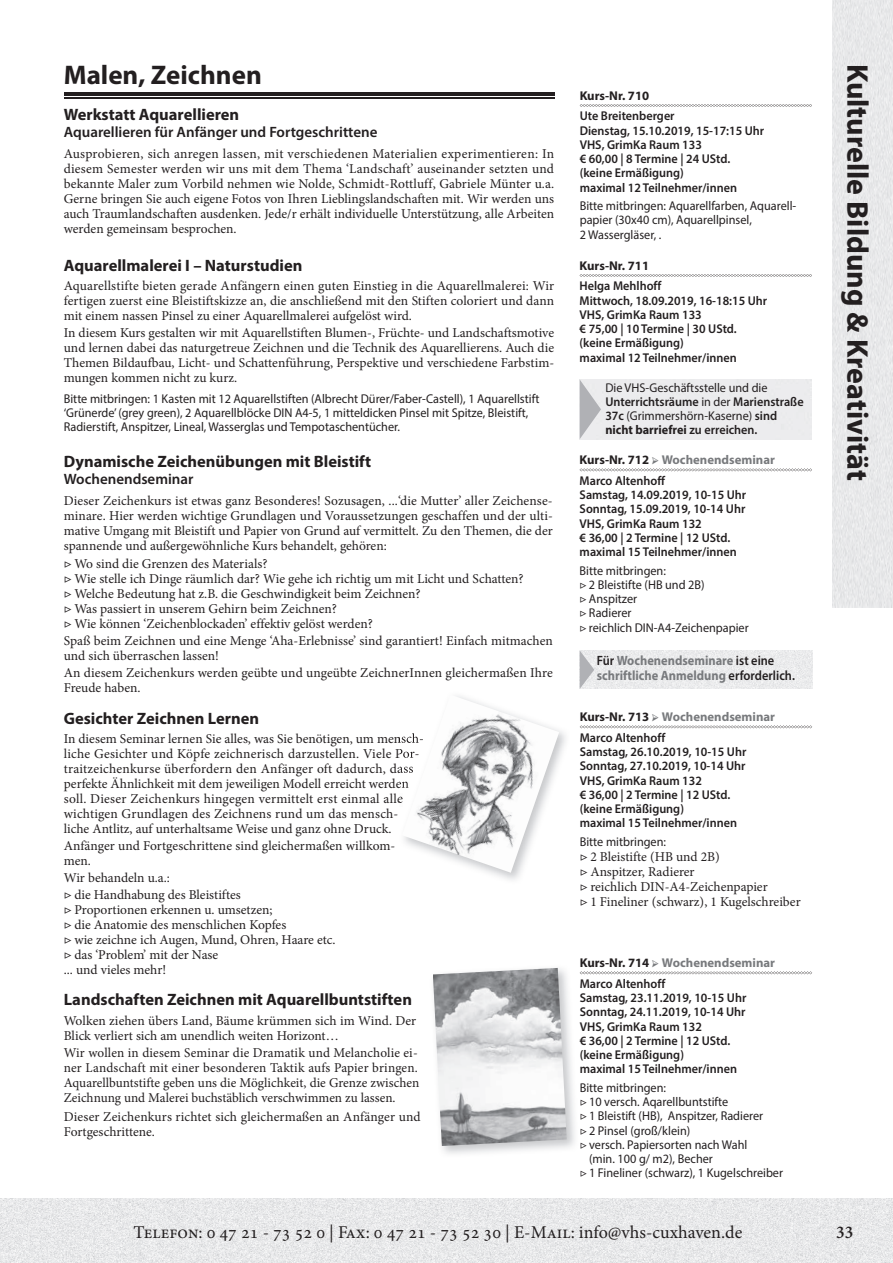
<style>
.page{position:relative;width:893px;height:1263px;background:#fff}
.page>*{position:absolute;margin:0;border:0;box-sizing:border-box;transform-origin:0 0}
.t1{font:700 30px "Myriad Pro";color:#231f20}
.t2{font:700 27px "Myriad Pro";color:#231f20}
.t3{font:18px "Minion Pro";color:#231f20}
.t4{font:600 18px "Minion Pro";color:#231f20;scale:.96 1}
.t5{font:700 16.5px "Myriad Pro";color:#231f20}
.t6{font:600 15px "Myriad Pro";color:#231f20}
.t7{font:13.5px/15px "Minion Pro";color:#231f20}
.t8{font:700 13.5px/15px "Myriad Pro";color:#787a7d;scale:.92 1}
.t9{font:12.75px/14.2px "Myriad Pro";color:#231f20;scale:.96 1}
.t10{font:600 12.75px/14.2px "Myriad Pro";color:#231f20;scale:.96 1}
.t11{font:700 12.75px/20.7px "Myriad Pro";color:#787a7d}
.t12{font:700 12.75px "Myriad Pro";color:#231f20}
.s1{font-weight:600}
.s2{font-weight:700}
.s3{color:#231f20}
.s4{font-family:"Minion Pro";font-weight:400}
.s5{font-weight:600;color:#231f20}
.s6{font-family:"Minion Pro"}
</style>
<div class="page">
<img style="left:0;top:1198px;width:893px;height:65px">
<div style="left:832px;top:0;width:61px;height:607px;background:#e8e8ea"></div>
<hr style="left:64px;top:93px;width:490px;height:3px;background:#231f20">
<hr style="left:64px;top:98px;width:490px;height:1px;background:#231f20">
<img style="left:399px;top:749px;width:3px;height:9px">
<img style="left:399px;top:766px;width:3px;height:7px">
<img style="left:399px;top:781px;width:3px;height:7px">
<svg style="left:399px;top:796px;width:3px;height:7px"></svg>
<img style="left:402px;top:695px;width:157px;height:178px">
<div style="left:594px;top:650px;width:218px;height:39px;background:#ebebec"></div>
<svg style="left:580px;top:650px;width:14px;height:39px"></svg>
<svg style="left:580px;top:104px;width:232px;height:3px"></svg>
<svg style="left:580px;top:274px;width:232px;height:3px"></svg>
<svg style="left:580px;top:468px;width:232px;height:3px"></svg>
<svg style="left:580px;top:725px;width:232px;height:3px"></svg>
<svg style="left:580px;top:971px;width:232px;height:3px"></svg>
<img style="left:433px;top:968px;width:134px;height:178px">
<svg style="left:580px;top:380px;width:21px;height:59px"></svg>
<h2 class="t2" style="left:64px;top:57px;width:200px">Malen, Zeichnen</h2>
<p class="t5" style="left:64px;top:104px;width:177px">Werkstatt Aquarellieren</p>
<p class="t6" style="left:64px;top:122px;width:315px">Aquarellieren für Anfänger und Fortgeschrittene</p>
<p class="t7" style="left:64px;top:147px;width:492px;text-align:justify">Ausprobieren, sich anregen lassen, mit verschiedenen Materialien experimentieren: In diesem Semester werden wir uns mit dem Thema ‘Landschaft’ auseinander setzten und bekannte Maler zum Vorbild nehmen wie Nolde, Schmidt-Rottluff, Gabriele Münter u.a.<br>Gerne bringen Sie auch eigene Fotos von Ihren Lieblingslandschaften mit. Wir werden uns auch Traumlandschaften ausdenken. Jede/r erhält individuelle Unterstützung, alle Arbeiten werden gemeinsam besprochen.</p>
<p class="t5" style="left:64px;top:254px;width:240px">Aquarellmalerei I – Naturstudien</p>
<p class="t7" style="left:64px;top:278px;width:492px;text-align:justify">Aquarellstifte bieten gerade Anfängern einen guten Einstieg in die Aquarellmalerei: Wir fertigen zuerst eine Bleistiftskizze an, die anschließend mit den Stiften coloriert und dann mit einem nassen Pinsel zu einer Aquarellmalerei aufgelöst wird.</p>
<p class="t7" style="left:64px;top:325px;width:492px;text-align:justify">In diesem Kurs gestalten wir mit Aquarellstiften Blumen-, Früchte- und Landschaftsmotive und lernen dabei das naturgetreue Zeichnen und die Technik des Aquarellierens. Auch die Themen Bildaufbau, Licht- und Schattenführung, Perspektive und verschiedene Farbstim&shy;mungen kommen nicht zu kurz.</p>
<p class="t9" style="left:64px;top:391px;width:497px">Bitte mitbringen: 1 Kasten mit 12 Aquarellstiften (Albrecht Dürer/Faber-Castell), 1 Aquarellstift ‘Grünerde’ (grey green), 2 Aquarellblöcke DIN A4-5, 1 mitteldicken Pinsel mit Spitze, Bleistift,<br>Radierstift, Anspitzer, Lineal, Wasserglas und Tempotaschentücher.</p>
<p class="t5" style="left:64px;top:451px;width:309px">Dynamische Zeichenübungen mit Bleistift</p>
<p class="t6" style="left:64px;top:469px;width:131px">Wochenendseminar</p>
<p class="t7" style="left:64px;top:494px;width:491px;text-align:justify">Dieser Zeichenkurs ist etwas ganz Besonderes! Sozusagen, ...‘die Mutter’ aller Zeichense&shy;minare. Hier werden wichtige Grundlagen und Voraussetzungen geschaffen und der ulti&shy;mative Umgang mit Bleistift und Papier von Grund auf vermittelt. Zu den Themen, die der spannende und außergewöhnliche Kurs behandelt, gehören:</p>
<p class="t7" style="left:64px;top:556px;width:461px">▷ Wo sind die Grenzen des Materials?<br>▷ Wie stelle ich Dinge räumlich dar? Wie gehe ich richtig um mit Licht und Schatten? ▷ Welche Bedeutung hat z.B. die Geschwindigkeit beim Zeichnen?<br>▷ Was passiert in unserem Gehirn beim Zeichnen?<br>▷ Wie können ‘Zeichenblockaden’ effektiv gelöst werden?</p>
<p class="t7" style="left:64px;top:633px;width:491px">Spaß beim Zeichnen und eine Menge ‘Aha-Erlebnisse’ sind garantiert! Einfach mitmachen und sich überraschen lassen!</p>
<p class="t7" style="left:64px;top:665px;width:491px">An diesem Zeichenkurs werden geübte und ungeübte ZeichnerInnen gleichermaßen Ihre<br>Freude haben.</p>
<p class="t5" style="left:64px;top:707px;width:197px">Gesichter Zeichnen Lernen</p>
<p class="t7" style="left:64px;top:731px;width:361px">In diesem Seminar lernen Sie alles, was Sie benötigen, um mensch&shy;liche Gesichter und Köpfe zeichnerisch darzustellen. Viele Por&shy;traitzeichenkurse überfordern den Anfänger oft dadurch, dass perfekte Ähnlichkeit mit dem jeweiligen Modell erreicht werden soll. Dieser Zeichenkurs hingegen vermittelt erst einmal alle wichtigen Grundlagen des Zeichnens rund um das mensch&shy;liche Antlitz, auf unterhaltsame Weise und ganz ohne Druck.</p>
<p class="t7" style="left:64px;top:838px;width:333px">Anfänger und Fortgeschrittene sind gleichermaßen willkom&shy;men.</p>
<p class="t7" style="left:64px;top:869px;width:179px;line-height:17.1px">Wir behandeln u.a.:<br>▷ die Handhabung des Bleistiftes</p>
<p class="t7" style="left:64px;top:902px;width:273px">▷ Proportionen erkennen u. umsetzen;<br>▷ die Anatomie des menschlichen Kopfes<br>▷ wie zeichne ich Augen, Mund, Ohren, Haare etc. ▷ das ‘Problem’ mit der Nase<br>... und vieles mehr!</p>
<p class="t5" style="left:64px;top:989px;width:350px">Landschaften Zeichnen mit Aquarellbuntstiften</p>
<p class="t7" style="left:64px;top:1013px;width:354px">Wolken ziehen übers Land, Bäume krümmen sich im Wind. Der<br>Blick verliert sich am unendlich weiten Horizont…</p>
<p class="t7" style="left:64px;top:1045px;width:357px;text-align:justify">Wir wollen in diesem Seminar die Dramatik und Melancholie ei&shy;ner Landschaft mit einer besonderen Taktik aufs Papier bringen.<br>Aquarellbuntstifte geben uns die Möglichkeit, die Grenze zwischen Zeichnung und Malerei buchstäblich verschwimmen zu lassen.</p>
<p class="t7" style="left:64px;top:1109px;width:358px">Dieser Zeichenkurs richtet sich gleichermaßen an Anfänger und<br>Fortgeschrittene.</p>
<p class="t12" style="left:580px;top:87px;width:71px">Kurs-Nr. 710</p>
<p class="t10" style="left:580px;top:109px;width:194px">Ute Breitenberger<br>Dienstag, 15.10.2019, 15-17:15 Uhr<br>VHS, GrimKa Raum 133<br>€ 60,00 | 8 Termine | 24 UStd. (keine Ermäßigung)<br>maximal 12 Teilnehmer/innen</p>
<p class="t9" style="left:580px;top:199px;width:227px">Bitte mitbringen: Aquarellfarben, Aquarell&shy;papier (30x40 cm), Aquarellpinsel,<br>2 Wassergläser, .</p>
<p class="t12" style="left:580px;top:257px;width:71px">Kurs-Nr. 711</p>
<p class="t10" style="left:580px;top:279px;width:197px">Helga Mehlhoff<br>Mittwoch, 18.09.2019, 16-18:15 Uhr<br>VHS, GrimKa Raum 133<br>€ 75,00 | 10 Termine | 30 UStd. (keine Ermäßigung)<br>maximal 12 Teilnehmer/innen</p>
<p class="t9" style="left:605px;top:380px;width:208px">Die VHS-Geschäftsstelle und die <span class="s1">Unterrichtsräume</span> in der <span class="s1">Marienstraße 37c</span> (Grimmershörn-Kaserne) <span class="s1">sind </span><span class="s2">nicht barriefrei</span> <span class="s1">zu erreichen.</span></p>
<p class="t11" style="left:580px;top:449px;width:197px"><span class="s3">Kurs-Nr. 712</span> <span class="s4">➢</span> Wochenendseminar<br><span class="s5">Marco Altenhoff</span></p>
<p class="t10" style="left:580px;top:487px;width:175px">Samstag, 14.09.2019, 10-15 Uhr<br>Sonntag, 15.09.2019, 10-14 Uhr<br>VHS, GrimKa Raum 132<br>€ 36,00 | 2 Termine | 12 UStd. maximal 15 Teilnehmer/innen</p>
<p class="t9" style="left:580px;top:563px;width:178px">Bitte mitbringen:<br><span class="s6">▷</span> 2 Bleistifte (HB und 2B)<br><span class="s6">▷</span> Anspitzer<br><span class="s6">▷</span> Radierer<br><span class="s6">▷</span> reichlich DIN-A4-Zeichenpapier</p>
<p class="t8" style="left:597px;top:653px;width:217px"><span class="s5">Für</span> Wochenendseminare <span class="s5">ist eine </span>schriftliche Anmeldung <span class="s5">erforderlich.</span></p>
<p class="t11" style="left:580px;top:706px;width:197px"><span class="s3">Kurs-Nr. 713</span> <span class="s4">➢</span> Wochenendseminar<br><span class="s5">Marco Altenhoff</span></p>
<p class="t10" style="left:580px;top:744px;width:175px">Samstag, 26.10.2019, 10-15 Uhr<br>Sonntag, 27.10.2019, 10-14 Uhr<br>VHS, GrimKa Raum 132<br>€ 36,00 | 2 Termine | 12 UStd. (keine Ermäßigung)<br>maximal 15 Teilnehmer/innen</p>
<p class="t9" style="left:580px;top:834px;width:91px">Bitte mitbringen:</p>
<p class="t7" style="left:580px;top:849px;width:222px">▷ 2 Bleistifte (HB und 2B)<br>▷ Anspitzer, Radierer<br>▷ reichlich DIN-A4-Zeichenpapier<br>▷ 1 Fineliner (schwarz), 1 Kugelschreiber</p>
<p class="t11" style="left:580px;top:952px;width:197px"><span class="s3">Kurs-Nr. 714</span> <span class="s4">➢</span> Wochenendseminar<br><span class="s5">Marco Altenhoff</span></p>
<p class="t10" style="left:580px;top:990px;width:175px">Samstag, 23.11.2019, 10-15 Uhr<br>Sonntag, 24.11.2019, 10-14 Uhr<br>VHS, GrimKa Raum 132<br>€ 36,00 | 2 Termine | 12 UStd. (keine Ermäßigung)<br>maximal 15 Teilnehmer/innen</p>
<p class="t9" style="left:580px;top:1080px;width:91px">Bitte mitbringen:</p>
<p class="t9" style="left:580px;top:1094px;width:156px"><span class="s6">▷</span> 10 versch. Aqarellbuntstifte</p>
<p class="t9" style="left:580px;top:1109px;width:193px"><span class="s6">▷</span> 1 Bleistift (HB), Anspitzer, Radierer</p>
<p class="t9" style="left:580px;top:1123px;width:117px"><span class="s6">▷</span> 2 Pinsel (groß/klein)</p>
<p class="t9" style="left:580px;top:1137px;width:176px"><span class="s6">▷</span> versch. Papiersorten nach Wahl</p>
<p class="t9" style="left:589px;top:1151px;width:131px">(min. 100 g/ m2), Becher</p>
<p class="t9" style="left:580px;top:1166px;width:213px"><span class="s6">▷</span> 1 Fineliner (schwarz), 1 Kugelschreiber</p>
<h1 class="t1" style="left:877px;top:64px;width:419px;rotate:90deg">Kulturelle Bildung &amp; Kreativität</h1>
<h3 class="t3" style="left:134px;top:1220px;width:610px">Telefon: 0 47 21 - 73 52 0 | Fax: 0 47 21 - 73 52 30 | E-Mail: info@vhs-cuxhaven.de</h3>
<h3 class="t4" style="left:836px;top:1219px;width:19px">33</h3>
</div>
